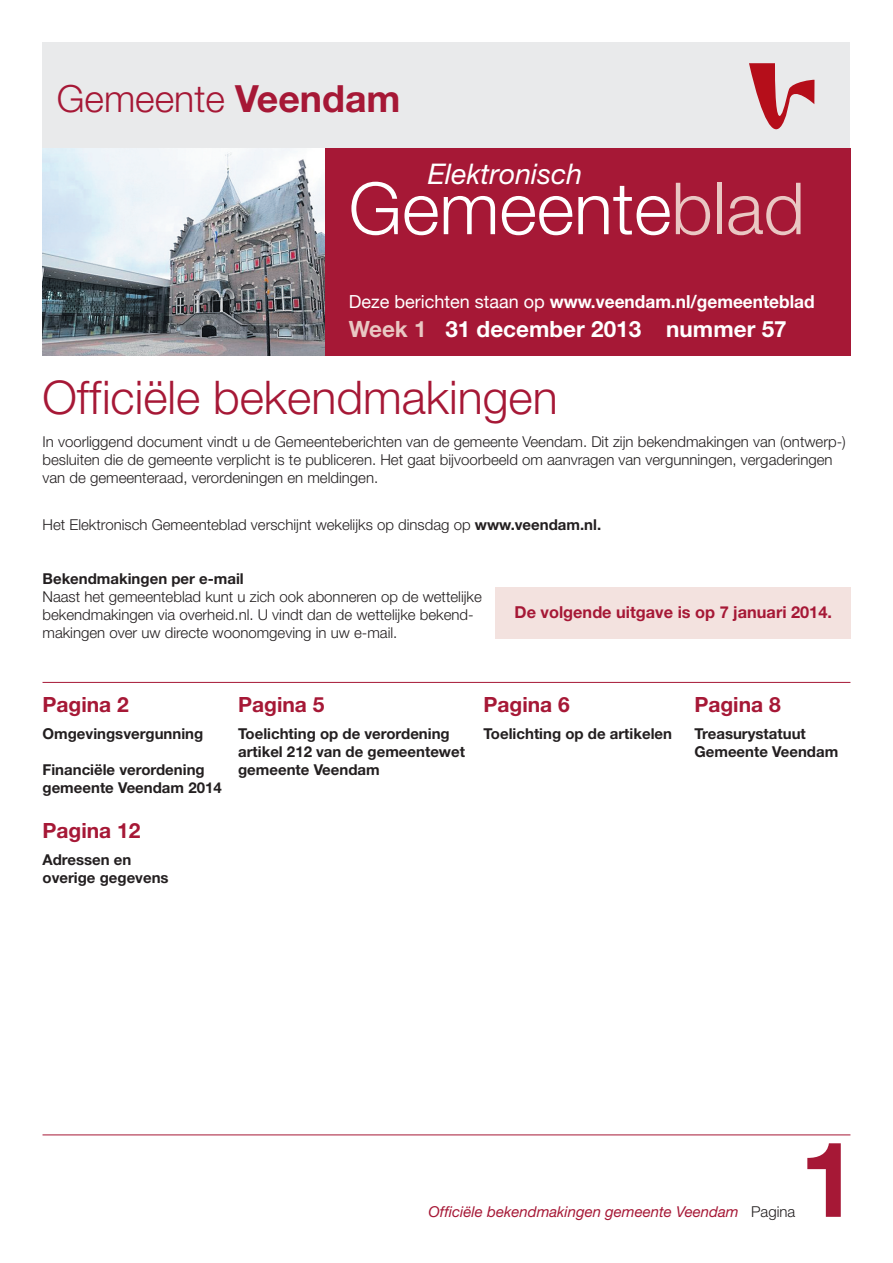
<style>
.page{position:relative;width:893px;height:1263px;background:#fff}
.page>*{position:absolute;margin:0;border:0;box-sizing:border-box;transform-origin:0 0}
.t1{font:700 105px "Helvetica Neue LT Std";color:#a61836}
.t2{font:300 72px "Helvetica Neue LT Std";color:#fff}
.t3{font:300 46.5px "Helvetica Neue LT Std";color:#a61836}
.t4{font:300 37.5px "Helvetica Neue LT Std";color:#a61836}
.t5{font:italic 28.5px "Helvetica Neue LT Std";color:#fff}
.t6{font:700 22.5px "Helvetica Neue LT Std";color:#fff}
.t7{font:700 21px "Helvetica Neue LT Std";color:#a61836}
.t8{font:700 18px "Helvetica Neue LT Std";color:#fff;scale:.96 1}
.t9{font:700 16.5px "Helvetica Neue LT Std";color:#a61836}
.t10{font:300 15px/18px "Helvetica Neue LT Std";color:#231f20}
.t11{font:700 15px/18px "Helvetica Neue LT Std";color:#231f20}
.t12{font:italic 15px "Helvetica Neue LT Std";color:#a61836}
.s1{font-weight:700}
.s2{color:#e9c7c3}
.s3{font-family:"Helvetica Neue";font-weight:400}
.s4{font-weight:300;font-style:normal;color:#231f20}
</style>
<div class="page">
<div style="left:43px;top:43px;width:807px;height:106px;background:#e9eaeb"></div>
<div style="left:43px;top:149px;width:807px;height:207px;background:#a61836"></div>
<hr style="left:43px;top:682px;width:807px;height:1px;background:#a61836">
<svg style="left:749px;top:63px;width:65px;height:66px"></svg>
<hr style="left:43px;top:1134px;width:807px;height:1px;background:#a61836">
<div style="left:495px;top:587px;width:355px;height:52px;background:#f3e2df"></div>
<img style="left:43px;top:149px;width:282px;height:207px">
<h3 class="t4" style="left:57px;top:85px;width:345px">Gemeente <span class="s1">Veendam</span></h3>
<h3 class="t5" style="left:428px;top:164px;width:156px">Elektronisch</h3>
<h2 class="t2" style="left:349px;top:183px;width:458px">Gemeente<span class="s2">blad</span></h2>
<p class="t8" style="left:349px;top:295px;width:487px"><span class="s3">Deze berichten staan op</span> www.veendam.nl/gemeenteblad</p>
<h3 class="t6" style="left:349px;top:321px;width:439px"><span class="s2">Week 1</span> 31 december 2013 nummer 57</h3>
<h3 class="t3" style="left:43px;top:381px;width:517px">Officiële bekendmakingen</h3>
<p class="t10" style="left:43px;top:434px;width:805px">In voorliggend document vindt u de Gemeenteberichten van de gemeente Veendam. Dit zijn bekendmakingen van (ontwerp-) besluiten die de gemeente verplicht is te publiceren. Het gaat bijvoorbeeld om aanvragen van vergunningen, vergaderingen van de gemeenteraad, verordeningen en meldingen.</p>
<p class="t10" style="left:43px;top:517px;width:560px">Het Elektronisch Gemeenteblad verschijnt wekelijks op dinsdag op <span class="s1">www.veendam.nl.</span></p>
<p class="t11" style="left:43px;top:571px;width:203px">Bekendmakingen per e-mail</p>
<p class="t10" style="left:43px;top:589px;width:441px">Naast het gemeenteblad kunt u zich ook abonneren op de wettelijke bekendmakingen via overheid.nl. U vindt dan de wettelijke bekend&shy;makingen over uw directe woonomgeving in uw e-mail.</p>
<p class="t9" style="left:515px;top:606px;width:319px">De volgende uitgave is op 7 januari 2014.</p>
<h3 class="t7" style="left:43px;top:697px;width:88px">Pagina 2</h3>
<h3 class="t7" style="left:238px;top:697px;width:88px">Pagina 5</h3>
<h3 class="t7" style="left:483px;top:697px;width:88px">Pagina 6</h3>
<h3 class="t7" style="left:694px;top:697px;width:88px">Pagina 8</h3>
<p class="t11" style="left:43px;top:726px;width:162px">Omgevingsvergunning</p>
<p class="t11" style="left:238px;top:726px;width:213px">Toelichting op de verordening</p>
<p class="t11" style="left:483px;top:726px;width:190px">Toelichting op de artikelen</p>
<p class="t11" style="left:694px;top:726px;width:113px">Treasurystatuut</p>
<p class="t11" style="left:238px;top:744px;width:228px">artikel 212 van de gemeentewet</p>
<p class="t11" style="left:694px;top:744px;width:145px">Gemeente Veendam</p>
<p class="t11" style="left:43px;top:762px;width:164px">Financiële verordening</p>
<p class="t11" style="left:238px;top:762px;width:143px">gemeente Veendam</p>
<p class="t11" style="left:43px;top:780px;width:181px">gemeente Veendam 2014</p>
<h3 class="t7" style="left:43px;top:823px;width:100px">Pagina 12</h3>
<p class="t11" style="left:43px;top:852px;width:128px">Adressen en overige gegevens</p>
<p class="t12" style="left:429px;top:1206px;width:368px">Officiële bekendmakingen gemeente Veendam <span class="s4">Pagina</span></p>
<h1 class="t1" style="left:800px;top:1142px;width:60px">1</h1>
</div>
